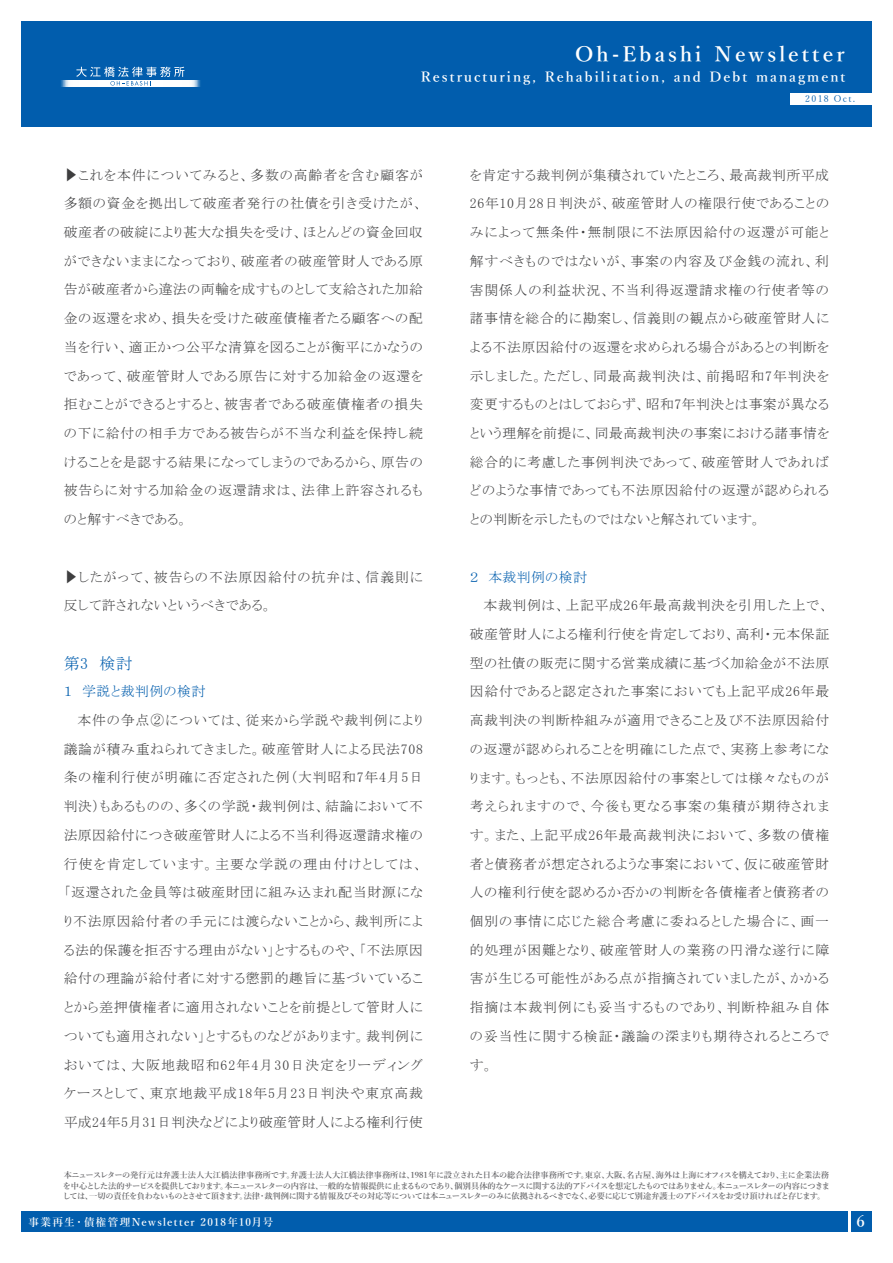
<style>
.page{position:relative;width:893px;height:1263px;background:#fff}
.page>*{position:absolute;margin:0;border:0;box-sizing:border-box;transform-origin:0 0}
.t1{font:600 21px "Yu Mincho";letter-spacing:.15em;color:#fff}
.t2{font:15.9px "MS P Mincho";color:#015dad}
.t3{font:600 15.9px "Yu Mincho";color:#fff}
.t4{font:13.8px/28.7px "MS P Mincho";letter-spacing:.055em;color:#3e3e3f;text-align:justify}
.t5{font:600 13.8px "Yu Mincho";letter-spacing:.15em;color:#fff}
.t6{font:13.8px "MS P Mincho";letter-spacing:.03em;color:#015dad}
.t7{font:600 10.65px "Yu Mincho";letter-spacing:.12em;color:#fff}
.t8{font:9px "Yu Mincho";letter-spacing:.15em;color:#015dad}
.t9{font:600 8.25px/10.5px "Yu Mincho";letter-spacing:-.085em;color:#636366;text-align:justify}
.s1{font-family:"Koz Go Pr 6 N"}
</style>
<div class="page">
<div style="left:851px;top:1211px;width:21px;height:21px;background:#015dad"></div>
<div style="left:21px;top:1211px;width:827px;height:21px;background:#015dad"></div>
<div style="left:21px;top:22px;width:851px;height:105px;background:#015dad"></div>
<div style="left:60px;top:80px;width:141px;height:7px;background:#0661ae"></div>
<div style="left:61px;top:80px;width:140px;height:7px;background:#166bb3"></div>
<div style="left:62px;top:80px;width:138px;height:7px;background:#347dbc"></div>
<div style="left:63px;top:80px;width:136px;height:7px;background:#4a8ac3"></div>
<div style="left:63px;top:80px;width:135px;height:7px;background:#699ecd"></div>
<div style="left:64px;top:80px;width:134px;height:7px;background:#7fadd4"></div>
<div style="left:65px;top:80px;width:132px;height:7px;background:#a4c4e0"></div>
<div style="left:65px;top:80px;width:131px;height:7px;background:#b1cce4"></div>
<div style="left:66px;top:80px;width:130px;height:7px;background:#c6daeb"></div>
<div style="left:67px;top:80px;width:128px;height:7px;background:#dbe8f2"></div>
<div style="left:68px;top:80px;width:126px;height:7px;background:#eaf1f7"></div>
<div style="left:68px;top:80px;width:125px;height:7px;background:#eef4f8"></div>
<div style="left:69px;top:80px;width:124px;height:7px;background:#f3f7f9"></div>
<div style="left:70px;top:80px;width:122px;height:7px;background:#fff"></div>
<svg style="left:76px;top:67px;width:108px;height:19px"></svg>
<div style="left:790px;top:94px;width:82px;height:11px;background:#fff"></div>
<h1 class="t1" style="left:575px;top:42px;width:271px">Oh-Ebashi Newsletter</h1>
<p class="t8" style="left:805px;top:91px;width:52px">2018 Oct.</p>
<p class="t5" style="left:421px;top:70px;width:426px">Restructuring, Rehabilitation, and Debt managment</p>
<p class="t4" style="left:64px;top:161px;width:361px"><span class="s1">▶</span>これを本件についてみると、多数の高齢者を含む顧客が多額の資金を拠出して破産者発行の社債を引き受けたが、破産者の破綻により甚大な損失を受け、ほとんどの資金回収ができないままになっており、破産者の破産管財人である原告が破産者から違法の両輪を成すものとして支給された加給金の返還を求め、損失を受けた破産債権者たる顧客への配当を行い、適正かつ公平な清算を図ることが衡平にかなうのであって、破産管財人である原告に対する加給金の返還を拒むことができるとすると、被害者である破産債権者の損失の下に給付の相手方である被告らが不当な利益を保持し続けることを是認する結果になってしまうのであるから、原告の被告らに対する加給金の返還請求は、法律上許容されるものと解すべきである。</p>
<p class="t4" style="left:64px;top:563px;width:361px"><span class="s1">▶</span>したがって、被告らの不法原因給付の抗弁は、信義則に反して許されないというべきである。</p>
<p class="t2" style="left:64px;top:656px;width:70px">第3　検討</p>
<p class="t6" style="left:64px;top:684px;width:143px">１　学説と裁判例の検討</p>
<p class="t4" style="left:64px;top:706px;width:361px;text-indent:14px">本件の争点②については、従来から学説や裁判例により議論が積み重ねられてきました。破産管財人による民法708条の権利行使が明確に否定された例（大判昭和7年4月5日判決）もあるものの、多くの学説・裁判例は、結論において不法原因給付につき破産管財人による不当利得返還請求権の行使を肯定しています。主要な学説の理由付けとしては、「返還された金員等は破産財団に組み込まれ配当財源になり不法原因給付者の手元には渡らないことから、裁判所による法的保護を拒否する理由がない」とするものや、「不法原因給付の理論が給付者に対する懲罰的趣旨に基づいていることから差押債権者に適用されないことを前提として管財人についても適用されない」とするものなどがあります。裁判例においては、大阪地裁昭和62年4月30日決定をリーディングケースとして、東京地裁平成18年5月23日判決や東京高裁平成24年5月31日判決などにより破産管財人による権利行使</p>
<p class="t4" style="left:470px;top:160px;width:361px">を肯定する裁判例が集積されていたところ、最高裁判所平成26年10月28日判決が、破産管財人の権限行使であることのみによって無条件・無制限に不法原因給付の返還が可能と解すべきものではないが、事案の内容及び金銭の流れ、利害関係人の利益状況、不当利得返還請求権の行使者等の諸事情を総合的に勘案し、信義則の観点から破産管財人による不法原因給付の返還を求められる場合があるとの判断を示しました。ただし、同最高裁判決は、前掲昭和7年判決を変更するものとはしておらず、昭和7年判決とは事案が異なるという理解を前提に、同最高裁判決の事案における諸事情を総合的に考慮した事例判決であって、破産管財人であればどのような事情であっても不法原因給付の返還が認められるとの判断を示したものではないと解されています。</p>
<p class="t6" style="left:470px;top:570px;width:119px">２　本裁判例の検討</p>
<p class="t4" style="left:470px;top:591px;width:361px;text-indent:14px">本裁判例は、上記平成26年最高裁判決を引用した上で、破産管財人による権利行使を肯定しており、高利・元本保証型の社債の販売に関する営業成績に基づく加給金が不法原因給付であると認定された事案においても上記平成26年最高裁判決の判断枠組みが適用できること及び不法原因給付の返還が認められることを明確にした点で、実務上参考になります。もっとも、不法原因給付の事案としては様々なものが考えられますので、今後も更なる事案の集積が期待されます。また、上記平成26年最高裁判決において、多数の債権者と債務者が想定されるような事案において、仮に破産管財人の権利行使を認めるか否かの判断を各債権者と債務者の個別の事情に応じた総合考慮に委ねるとした場合に、画一的処理が困難となり、破産管財人の業務の円滑な遂行に障害が生じる可能性がある点が指摘されていましたが、かかる指摘は本裁判例にも妥当するものであり、判断枠組み自体の妥当性に関する検証・議論の深まりも期待されるところです。</p>
<p class="t9" style="left:63px;top:1170px;width:769px">本ニュースレターの発行元は弁護士法人大江橋法律事務所です。弁護士法人大江橋法律事務所は、1981年に設立された日本の総合法律事務所です。東京、大阪、名古屋、海外は上海にオフィスを構えており、主に企業法務を中心とした法的サービスを提供しております。本ニュースレターの内容は、一般的な情報提供に止まるものであり、個別具体的なケースに関する法的アドバイスを想定したものではありません。本ニュースレターの内容につきましては、一切の責任を負わないものとさせて頂きます。法律・裁判例に関する情報及びその対応等については本ニュースレターのみに依拠されるべきでなく、必要に応じて別途弁護士のアドバイスをお受け頂ければと存じます。</p>
<p class="t7" style="left:29px;top:1216px;width:246px">事業再生・債権管理Newsletter 2018年10月号</p>
<p class="t3" style="left:857px;top:1212px;width:10px">6</p>
</div>
